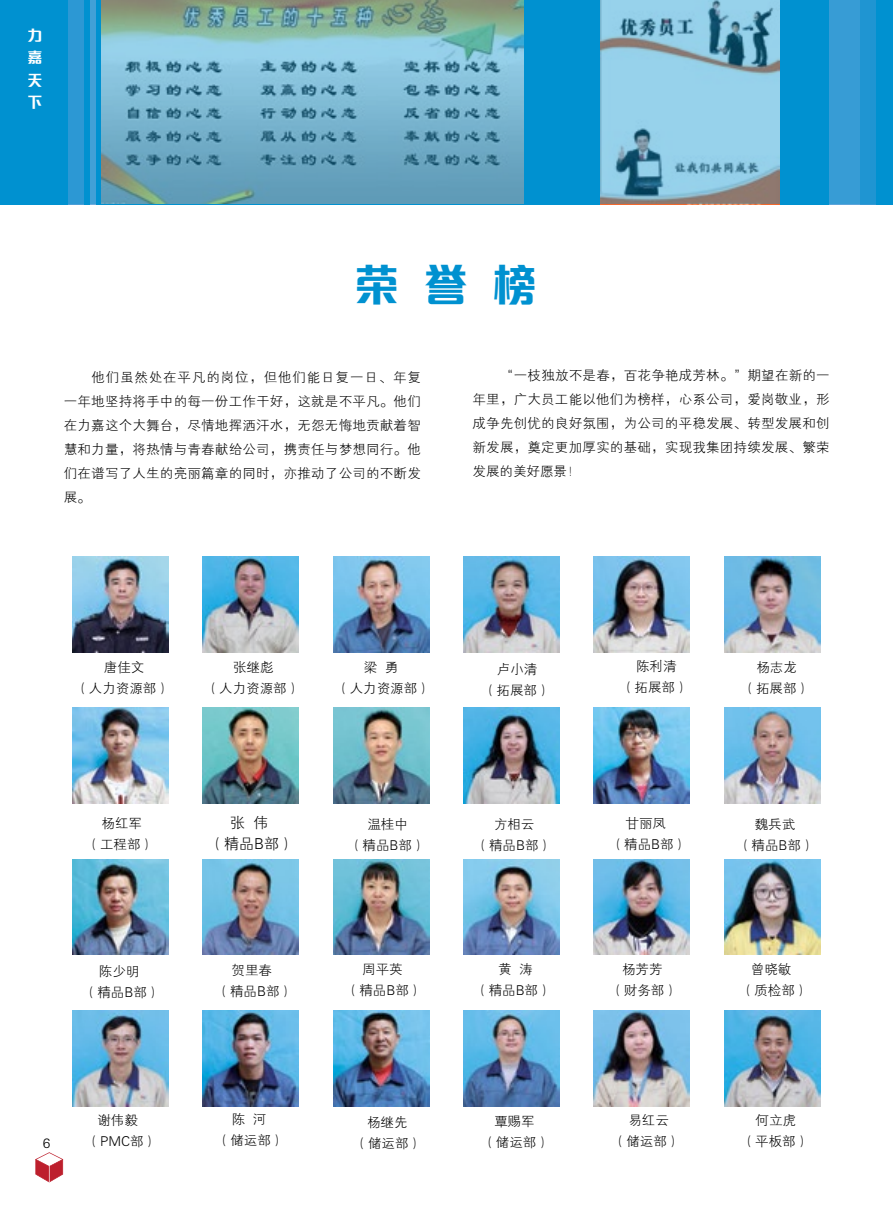
<style>
.page{position:relative;width:893px;height:1212px;background:#fff}
.page>*{position:absolute;margin:0;border:0;box-sizing:border-box;transform-origin:0 0}
.t1{font:800 45px "M Elle HKS";color:#0091d0}
.t2{font:15px/21px "J Xi Hei";color:#000;text-align:center}
.t3{font:800 15px/22.5px "M Elle HKS";color:#fff;text-align:justify}
.t4{font:13.5px/21px "J Xi Hei";color:#000;text-align:center}
</style>
<div class="page">
<svg style="left:35px;top:1152px;width:28px;height:30px"></svg>
<img style="left:73px;top:557px;width:96px;height:95px">
<img style="left:203px;top:557px;width:96px;height:95px">
<img style="left:334px;top:557px;width:96px;height:95px">
<img style="left:463px;top:557px;width:97px;height:95px">
<img style="left:593px;top:557px;width:97px;height:95px">
<img style="left:724px;top:557px;width:97px;height:95px">
<img style="left:73px;top:708px;width:96px;height:95px">
<img style="left:203px;top:708px;width:96px;height:95px">
<img style="left:334px;top:708px;width:96px;height:95px">
<img style="left:463px;top:708px;width:97px;height:95px">
<img style="left:593px;top:708px;width:97px;height:95px">
<img style="left:724px;top:708px;width:97px;height:95px">
<img style="left:73px;top:859px;width:96px;height:96px">
<img style="left:203px;top:859px;width:96px;height:96px">
<img style="left:334px;top:859px;width:96px;height:96px">
<img style="left:463px;top:859px;width:97px;height:96px">
<img style="left:593px;top:859px;width:97px;height:96px">
<img style="left:724px;top:859px;width:97px;height:96px">
<img style="left:73px;top:1011px;width:96px;height:95px">
<img style="left:203px;top:1011px;width:96px;height:95px">
<img style="left:334px;top:1011px;width:96px;height:95px">
<img style="left:463px;top:1011px;width:97px;height:95px">
<img style="left:593px;top:1011px;width:97px;height:95px">
<img style="left:724px;top:1011px;width:97px;height:95px">
<svg style="left:0;top:0;width:893px;height:204px;background:#55a6c6"></svg>
<p class="t3" style="left:28px;top:22px;width:16px">力嘉天下</p>
<p class="t1" style="left:354px;top:252px;width:184px">榮 譽 榜</p>
<p class="t4" style="left:64px;top:366px;width:359px;line-height:24px;text-align:justify;text-indent:28px">他们虽然处在平凡的岗位，但他们能日复一日、年复一年地坚持将手中的每一份工作干好，这就是不平凡。他们在力嘉这个大舞台，尽情地挥洒汗水，无怨无悔地贡献着智慧和力量，将热情与青春献给公司，携责任与梦想同行。他们在谱写了人生的亮丽篇章的同时，亦推动了公司的不断发展。</p>
<p class="t4" style="left:472px;top:364px;width:359px;line-height:24px;text-align:justify;text-indent:28px">“一枝独放不是春，百花争艳成芳林。”期望在新的一年里，广大员工能以他们为榜样，心系公司，爱岗敬业，形成争先创优的良好氛围，为公司的平稳发展、转型发展和创新发展，奠定更加厚实的基础，实现我集团持续发展、繁荣发展的美好愿景！</p>
<p class="t4" style="left:75px;top:657px;width:96px">唐佳文<br>（人力资源部）</p>
<p class="t4" style="left:206px;top:657px;width:96px">张继彪<br>（人力资源部）</p>
<p class="t4" style="left:336px;top:657px;width:96px">梁 勇<br>（人力资源部）</p>
<p class="t4" style="left:483px;top:659px;width:69px">卢小清<br>（拓展部）</p>
<p class="t4" style="left:621px;top:657px;width:69px">陈利清<br>（拓展部）</p>
<p class="t4" style="left:743px;top:657px;width:69px">杨志龙<br>（拓展部）</p>
<p class="t2" style="left:209px;top:812px;width:86px">张 伟<br>（精品B部）</p>
<p class="t4" style="left:349px;top:814px;width:78px">温桂中<br>（精品B部）</p>
<p class="t4" style="left:476px;top:814px;width:78px">方相云<br>（精品B部）</p>
<p class="t4" style="left:738px;top:814px;width:78px">魏兵武<br>（精品B部）</p>
<p class="t4" style="left:87px;top:813px;width:69px">杨红军<br>（工程部）</p>
<p class="t4" style="left:611px;top:813px;width:78px">甘丽凤<br>（精品B部）</p>
<p class="t4" style="left:84px;top:962px;width:78px">陈少明<br>（精品B部）</p>
<p class="t4" style="left:217px;top:960px;width:78px">贺里春<br>（精品B部）</p>
<p class="t4" style="left:346px;top:959px;width:78px">周平英<br>（精品B部）</p>
<p class="t4" style="left:475px;top:959px;width:78px">黄 涛<br>（精品B部）</p>
<p class="t4" style="left:610px;top:959px;width:69px">杨芳芳<br>（财务部）</p>
<p class="t4" style="left:741px;top:959px;width:69px">曾晓敏<br>（质检部）</p>
<p class="t4" style="left:43px;top:1133px;width:9px">6</p>
<p class="t4" style="left:217px;top:1109px;width:69px">陈 河<br>（储运部）</p>
<p class="t4" style="left:87px;top:1110px;width:72px;text-align:left;text-indent:11px">谢伟毅（PMC部）</p>
<p class="t4" style="left:482px;top:1112px;width:69px">覃赐军<br>（储运部）</p>
<p class="t4" style="left:613px;top:1110px;width:69px">易红云<br>（储运部）</p>
<p class="t4" style="left:742px;top:1111px;width:69px">何立虎<br>（平板部）</p>
<p class="t4" style="left:355px;top:1112px;width:69px">杨继先<br>（储运部）</p>
</div>
